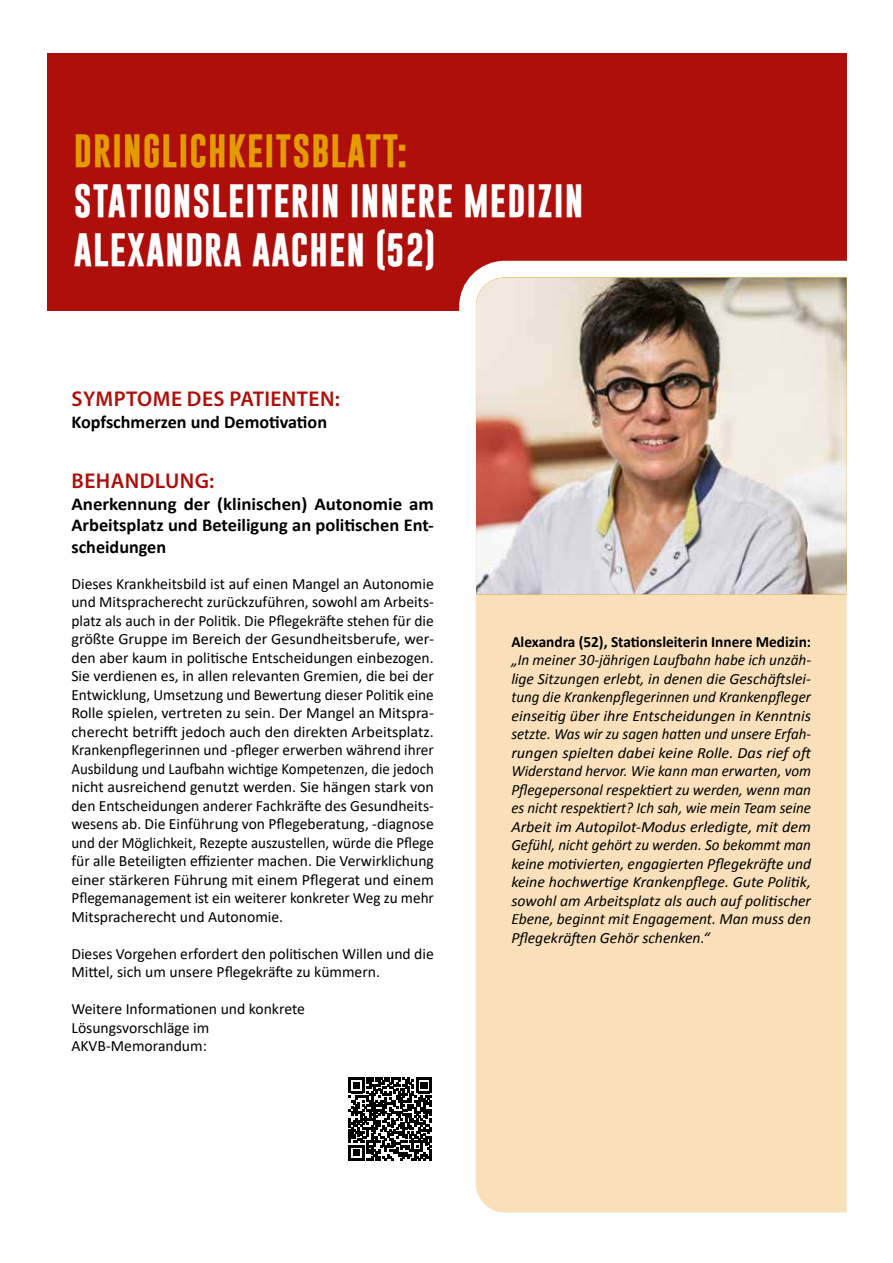
<style>
.page{position:relative;width:893px;height:1263px;background:#fff}
.page>*{position:absolute;margin:0;border:0;box-sizing:border-box;transform-origin:0 0}
.t1{font:700 33.75px/49.5px "Gobold";letter-spacing:.03em;color:#fff}
.t2{font:700 33.75px "Gobold";letter-spacing:.03em;color:#e49b00}
.t3{font:600 21.45px "Myriad Pro";letter-spacing:.02em;color:#ae0f0a}
.t4{font:700 18.15px/21.5px "Calibri";color:#000;text-align:justify;scale:1.04 1}
.t5{font:700 18.15px "Calibri";color:#000}
.t6{font:15.6px/18.5px "Calibri";color:#000}
.t7{font:italic 15.6px/18.5px "Calibri";color:#000;text-align:justify}
.t8{font:700 15.6px "Calibri";color:#000}
</style>
<div class="page">
<div style="left:47px;top:53px;width:800px;height:258px;background:#ae0f0a"></div>
<svg style="left:459px;top:260px;width:388px;height:953px;background:#f9e1c0"></svg>
<img style="left:476px;top:278px;width:371px;height:316px">
<svg style="left:349px;top:1077px;width:83px;height:84px"></svg>
<h1 class="t2" style="left:74px;top:129px;width:335px">DRINGLICHKEITSBLATT:</h1>
<h1 class="t1" style="left:74px;top:176px;width:511px">STATIONSLEITERIN INNERE MEDIZIN<br>ALEXANDRA AACHEN (52)</h1>
<h2 class="t3" style="left:72px;top:385px;width:270px">SYMPTOME DES PATIENTEN:</h2>
<p class="t5" style="left:71px;top:409px;width:257px">Kopfschmerzen und Demotivation</p>
<h2 class="t3" style="left:72px;top:467px;width:144px">BEHANDLUNG:</h2>
<p class="t4" style="left:71px;top:492px;width:350px">Anerkennung der (klinischen) Autonomie am Arbeitsplatz und Beteiligung an politischen Ent&shy;scheidungen</p>
<p class="t6" style="left:71px;top:574px;width:364px;text-align:justify">Dieses Krankheitsbild ist auf einen Mangel an Autonomie und Mitspracherecht zurückzuführen, sowohl am Arbeits&shy;platz als auch in der Politik. Die Pflegekräfte stehen für die größte Gruppe im Bereich der Gesundheitsberufe, wer&shy;den aber kaum in politische Entscheidungen einbezogen.<br>Sie verdienen es, in allen relevanten Gremien, die bei der Entwicklung, Umsetzung und Bewertung dieser Politik eine Rolle spielen, vertreten zu sein. Der Mangel an Mitspra&shy;cherecht betrifft jedoch auch den direkten Arbeitsplatz.<br>Krankenpflegerinnen und -pfleger erwerben während ihrer Ausbildung und Laufbahn wichtige Kompetenzen, die jedoch nicht ausreichend genutzt werden. Sie hängen stark von den Entscheidungen anderer Fachkräfte des Gesundheits&shy;wesens ab. Die Einführung von Pflegeberatung, -diagnose und der Möglichkeit, Rezepte auszustellen, würde die Pflege für alle Beteiligten effizienter machen. Die Verwirklichung einer stärkeren Führung mit einem Pflegerat und einem Pflegemanagement ist ein weiterer konkreter Weg zu mehr Mitspracherecht und Autonomie.</p>
<p class="t6" style="left:71px;top:944px;width:364px">Dieses Vorgehen erfordert den politischen Willen und die<br>Mittel, sich um unsere Pflegekräfte zu kümmern.</p>
<p class="t6" style="left:71px;top:999px;width:235px">Weitere Informationen und konkrete<br>Lösungsvorschläge im<br>AKVB-Memorandum:</p>
<p class="t8" style="left:511px;top:631px;width:301px">Alexandra (52), Stationsleiterin Innere Medizin:</p>
<p class="t7" style="left:511px;top:650px;width:303px">„In meiner 30-jährigen Laufbahn habe ich unzäh&shy;lige Sitzungen erlebt, in denen die Geschäftslei&shy;tung die Krankenpflegerinnen und Krankenpfleger einseitig über ihre Entscheidungen in Kenntnis setzte. Was wir zu sagen hatten und unsere Erfah&shy;rungen spielten dabei keine Rolle. Das rief oft Widerstand hervor. Wie kann man erwarten, vom Pflegepersonal respektiert zu werden, wenn man es nicht respektiert? Ich sah, wie mein Team seine Arbeit im Autopilot-Modus erledigte, mit dem Gefühl, nicht gehört zu werden. So bekommt man keine motivierten, engagierten Pflegekräfte und keine hochwertige Krankenpflege. Gute Politik, sowohl am Arbeitsplatz als auch auf politischer Ebene, beginnt mit Engagement. Man muss den Pflegekräften Gehör schenken.“</p>
</div>
